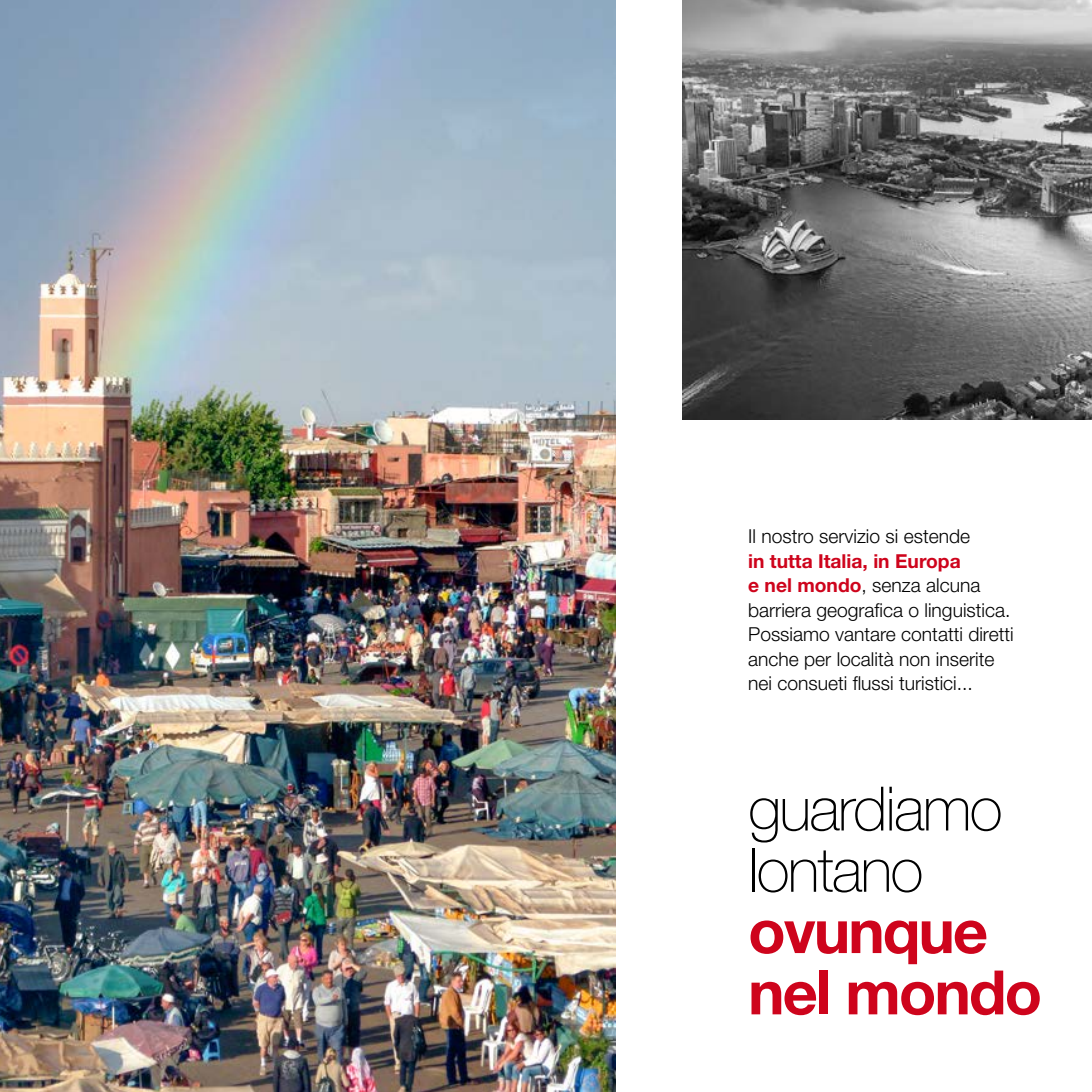
<style>
.page{position:relative;width:1092px;height:1092px;background:#fff}
.page>*{position:absolute;margin:0;border:0;box-sizing:border-box;transform-origin:0 0}
.t1{font:100 61.25px/61.2px "Helvetica Neue LT Std";letter-spacing:-.03em;color:#000}
.t2{font:700 61.25px/61.2px "Helvetica Neue LT Std";letter-spacing:-.03em;color:#ce041c}
.t3{font:300 19.25px/24.5px "Helvetica Neue LT Std";color:#000}
.s1{font-weight:700;color:#ce041c}
</style>
<div class="page">
<img style="left:0;top:0;width:615px;height:1091px">
<img style="left:683px;top:0;width:408px;height:419px">
<p class="t3" style="left:748px;top:523px;width:223px">Il nostro servizio si estende</p>
<p class="t3" style="left:748px;top:548px;width:267px"><span class="s1">in tutta Italia, in Europa<br>e nel mondo</span>, senza alcuna barriera geografica o linguistica.<br>Possiamo vantare contatti diretti anche per località non inserite nei consueti flussi turistici...</p>
<h1 class="t1" style="left:748px;top:778px;width:256px">guardiamo lontano</h1>
<h1 class="t2" style="left:748px;top:899px;width:295px">ovunque nel mondo</h1>
</div>
